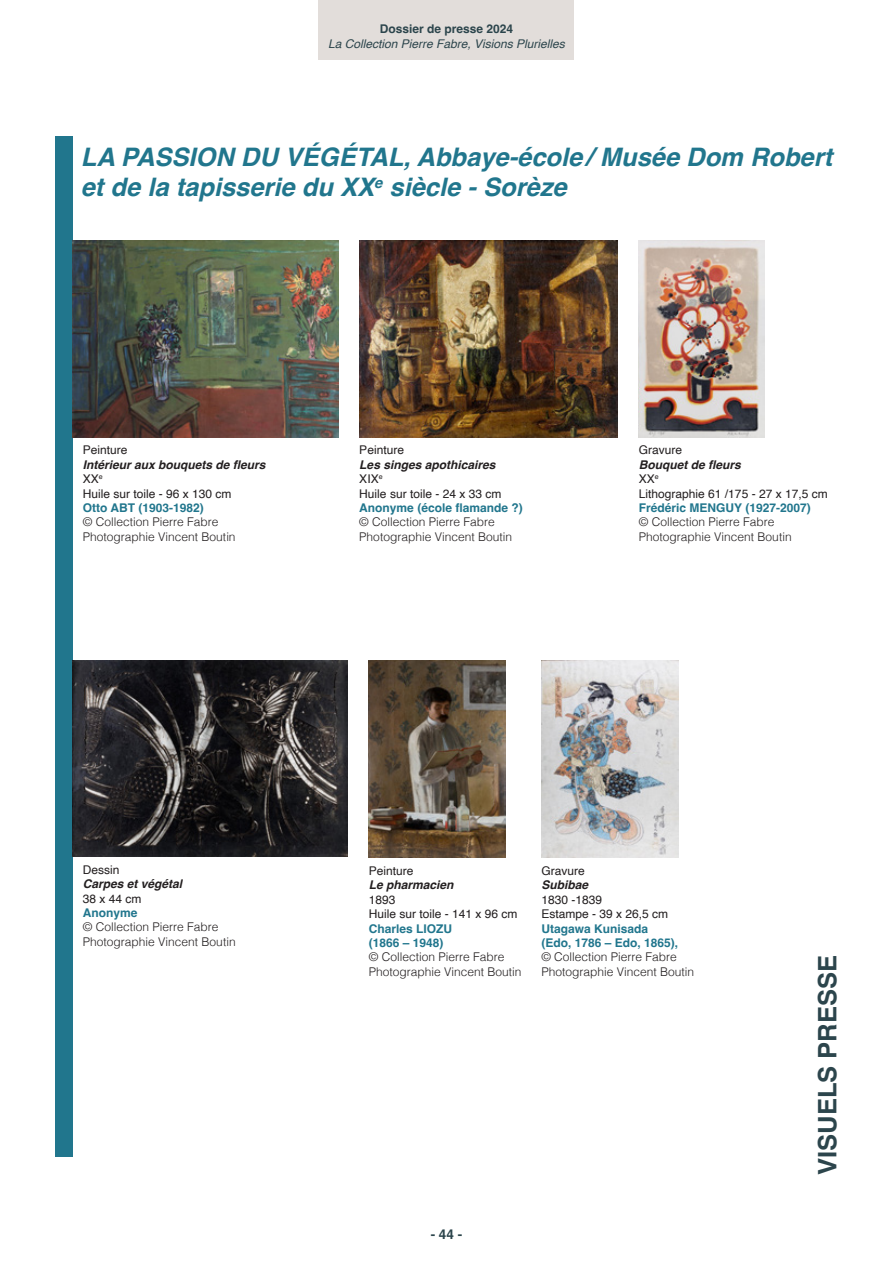
<style>
.page{position:relative;width:893px;height:1263px;background:#fff}
.page>*{position:absolute;margin:0;border:0;box-sizing:border-box;transform-origin:0 0}
.t1{font:italic 700 25.5px/30.6px "Helvetica";color:#21768d}
.t2{font:700 25.5px "Helvetica";color:#2c454c}
.t3{font:700 13.5px "Helvetica";color:#2c454c}
.t4{font:300 12px/14.4px "Helvetica";color:#231f20}
.t5{font:12px/14.4px "Helvetica";color:#231f20}
.t6{font:700 12px/14.4px "Helvetica";color:#21768d}
.t7{font:italic 700 12px/14.4px "Helvetica";color:#231f20}
.t8{font:italic 12px "Helvetica";color:#2c454c}
.t9{font:700 12px "Helvetica";color:#2c454c}
.s1{font-weight:400;font-style:normal}
.s2{font-weight:700;font-style:italic}
</style>
<div class="page">
<div style="left:319px;top:0;width:255px;height:60px;background:#e2ddda"></div>
<div style="left:55px;top:136px;width:17px;height:1021px;background:#21768d"></div>
<img style="left:369px;top:660px;width:137px;height:197px">
<img style="left:541px;top:660px;width:137px;height:197px">
<img style="left:639px;top:241px;width:126px;height:196px">
<img style="left:72px;top:240px;width:266px;height:198px">
<img style="left:359px;top:240px;width:258px;height:198px">
<img style="left:72px;top:660px;width:276px;height:196px">
<p class="t9" style="left:380px;top:22px;width:135px">Dossier de presse 2024</p>
<p class="t8" style="left:328px;top:34px;width:238px">La Collection Pierre Fabre, Visions Plurielles</p>
<h1 class="t1" style="left:81px;top:144px;width:753px">LA PASSION DU VÉGÉTAL, Abbaye-école/ Musée Dom Robert et de la tapisserie du XX<sup>e</sup> siècle - Sorèze</h1>
<p class="t5" style="left:83px;top:443px;width:46px">Peinture</p>
<p class="t7" style="left:83px;top:459px;width:184px">Intérieur aux bouquets de fleurs<br><span class="s1">XX</span><sup>e<br></sup><span class="s1">Huile sur toile - 96 x 130 cm</span></p>
<p class="t6" style="left:83px;top:502px;width:122px">Otto ABT (1903-1982)</p>
<p class="t4" style="left:83px;top:514px;width:154px">© Collection Pierre Fabre<br>Photographie Vincent Boutin</p>
<p class="t5" style="left:359px;top:443px;width:46px">Peinture</p>
<p class="t5" style="left:359px;top:458px;width:144px"><span class="s2">Les singes apothicaires<br></span>XIX<sup>e<br></sup>Huile sur toile - 24 x 33 cm</p>
<p class="t6" style="left:359px;top:502px;width:165px">Anonyme (école flamande ?)</p>
<p class="t4" style="left:359px;top:514px;width:154px">© Collection Pierre Fabre<br>Photographie Vincent Boutin</p>
<p class="t5" style="left:639px;top:443px;width:45px">Gravure</p>
<p class="t5" style="left:639px;top:458px;width:190px"><span class="s2">Bouquet de fleurs<br></span>XX<sup>e<br></sup>Lithographie 61 /175 - 27 x 17,5 cm</p>
<p class="t6" style="left:639px;top:502px;width:173px">Frédéric MENGUY (1927-2007)</p>
<p class="t4" style="left:639px;top:514px;width:154px">© Collection Pierre Fabre<br>Photographie Vincent Boutin</p>
<p class="t5" style="left:83px;top:863px;width:38px">Dessin</p>
<p class="t7" style="left:83px;top:878px;width:101px">Carpes et végétal</p>
<p class="t5" style="left:83px;top:891px;width:60px">38 x 44 cm</p>
<p class="t6" style="left:83px;top:907px;width:56px">Anonyme</p>
<p class="t4" style="left:83px;top:919px;width:154px">© Collection Pierre Fabre<br>Photographie Vincent Boutin</p>
<p class="t5" style="left:369px;top:864px;width:46px">Peinture</p>
<p class="t7" style="left:369px;top:879px;width:86px">Le pharmacien</p>
<p class="t5" style="left:369px;top:893px;width:150px">1893<br>Huile sur toile - 141 x 96 cm</p>
<p class="t6" style="left:369px;top:922px;width:85px">Charles LIOZU (1866 – 1948)</p>
<p class="t4" style="left:369px;top:949px;width:154px">© Collection Pierre Fabre<br>Photographie Vincent Boutin</p>
<p class="t5" style="left:541px;top:864px;width:45px">Gravure</p>
<p class="t7" style="left:541px;top:879px;width:48px">Subibae</p>
<p class="t5" style="left:541px;top:893px;width:128px">1830 -1839<br>Estampe - 39 x 26,5 cm</p>
<p class="t6" style="left:541px;top:922px;width:138px">Utagawa Kunisada (Edo, 1786 – Edo, 1865),</p>
<p class="t4" style="left:541px;top:949px;width:154px">© Collection Pierre Fabre<br>Photographie Vincent Boutin</p>
<p class="t3" style="left:431px;top:1226px;width:33px">- 44 -</p>
<h1 class="t2" style="left:812px;top:1175px;width:221px;rotate:-90deg">VISUELS PRESSE</h1>
</div>
